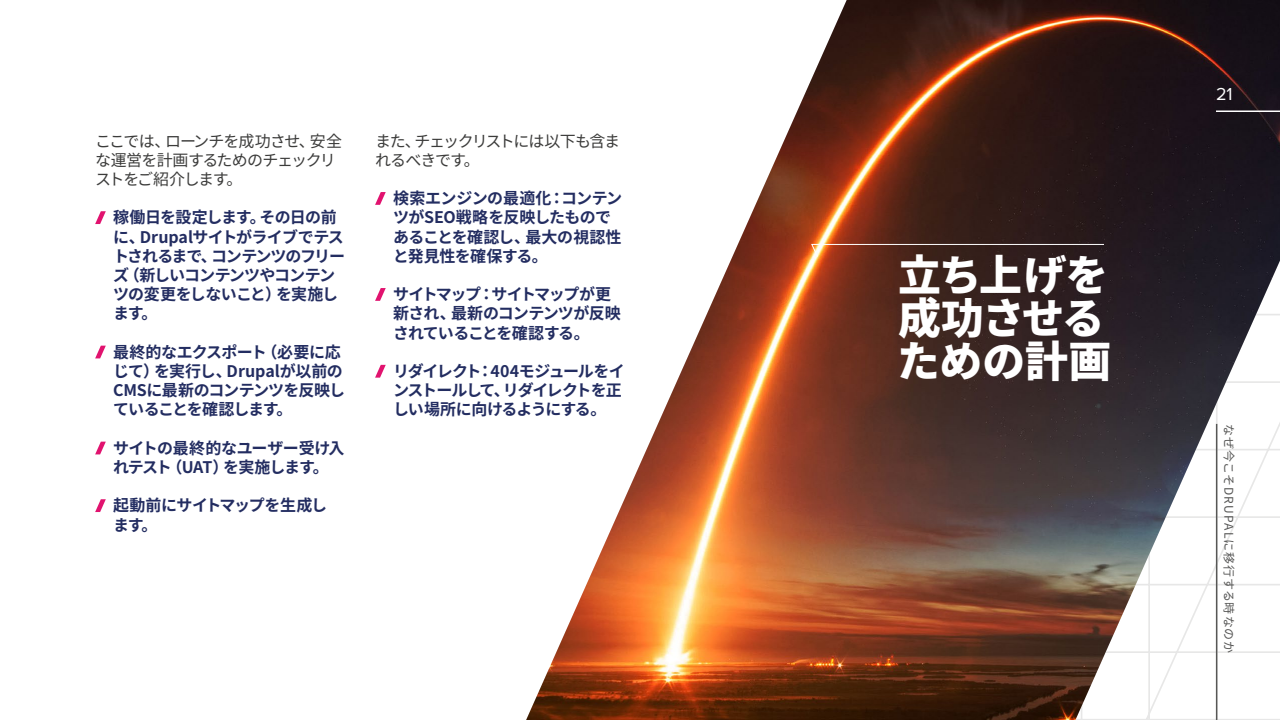
<style>
.page{position:relative;width:1280px;height:720px;background:#fff}
.page>*{position:absolute;margin:0;border:0;box-sizing:border-box;transform-origin:0 0}
.t1{font:900 42.9px/42.9px "Noto Sans CJ Kjp";letter-spacing:-.02em;color:#fff}
.t2{font:18px "Proxima Nova";color:#fff}
.t3{font:700 16px/19.2px "Noto Sans CJ Kjp";letter-spacing:-.045em;color:#232d61}
.t4{font:16px/19.2px "Noto Sans CJ Kjp";letter-spacing:-.07em;color:#3c3c3b}
.t5{font:700 16px/19.2px "Noto Sans CJ Kjp";letter-spacing:-.025em;color:#232d61}
.t6{font:700 16px/19.2px "Noto Sans CJ Kjp";letter-spacing:-.07em;color:#232d61}
.t7{font:12px "Noto Sans CJ Kjp";letter-spacing:.075em;color:#575756}
</style>
<div class="page">
<img style="left:526px;top:0;width:754px;height:720px">
<svg style="left:95px;top:211px;width:11px;height:13px"></svg>
<svg style="left:95px;top:346px;width:11px;height:12px"></svg>
<svg style="left:95px;top:442px;width:11px;height:12px"></svg>
<svg style="left:95px;top:499px;width:11px;height:13px"></svg>
<svg style="left:375px;top:192px;width:11px;height:13px"></svg>
<svg style="left:375px;top:288px;width:11px;height:13px"></svg>
<svg style="left:375px;top:365px;width:11px;height:13px"></svg>
<svg style="left:810px;top:244px;width:295px;height:14px;background:#5b382e"></svg>
<hr style="left:1216px;top:424px;width:1px;height:296px;background:#575756">
<hr style="left:1216px;top:110px;width:64px;height:2px;background:#fff">
<p class="t4" style="left:95px;top:131px;width:248px">ここでは、ローンチを成功させ、安全な運営を計画するためのチェックリストをご紹介します。</p>
<p class="t3" style="left:113px;top:208px;width:233px">稼働日を設定します。その日の前に、Drupalサイトがライブでテストされるまで、コンテンツのフリーズ（新しいコンテンツやコンテンツの変更をしないこと）を実施します。</p>
<p class="t3" style="left:113px;top:343px;width:233px">最終的なエクスポート（必要に応じて）を実行し、Drupalが以前の<br>CMSに最新のコンテンツを反映していることを確認します。</p>
<p class="t3" style="left:113px;top:439px;width:233px">サイトの最終的なユーザー受け入れテスト（UAT）を実施します。</p>
<p class="t3" style="left:113px;top:496px;width:216px">起動前にサイトマップを生成します。</p>
<p class="t4" style="left:375px;top:131px;width:247px">また、チェックリストには以下も含まれるべきです。</p>
<p class="t5" style="left:393px;top:189px;width:230px">検索エンジンの最適化：コンテンツがSEO戦略を反映したものであることを確認し、最大の視認性と発見性を確保する。</p>
<p class="t3" style="left:393px;top:285px;width:229px">サイトマップ：サイトマップが更新され、最新のコンテンツが反映されていることを確認する。</p>
<p class="t6" style="left:393px;top:362px;width:233px">リダイレクト：404モジュールをインストールして、リダイレクトを正しい場所に向けるようにする。</p>
<h1 class="t1" style="left:897px;top:255px;width:216px">立ち上げを成功させるための計画</h1>
<p class="t2" style="left:1216px;top:84px;width:18px">21</p>
<p class="t7" style="left:1236px;top:424px;width:231px;rotate:90deg">なぜ今こそDRUPALに移行する時なのか</p>
</div>
